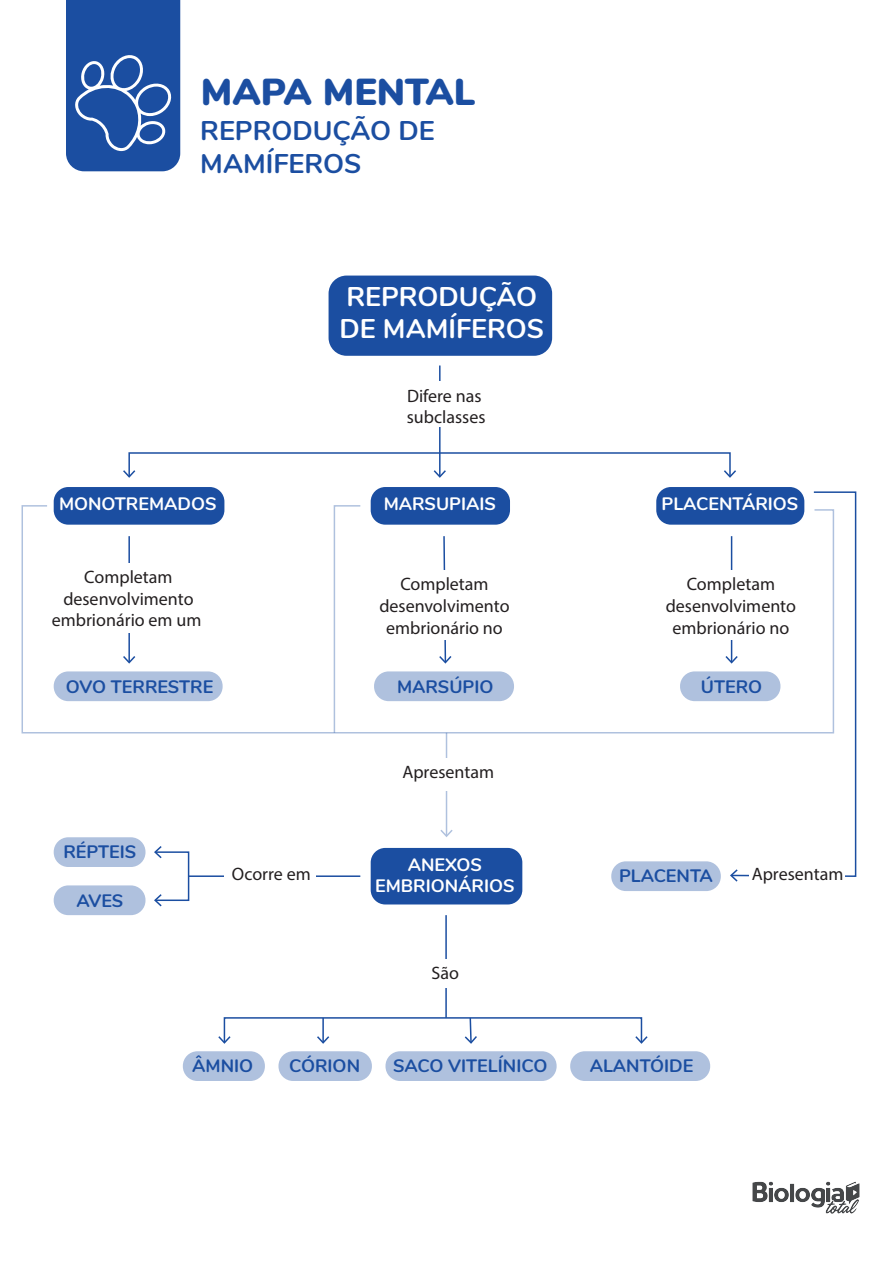
<style>
.page{position:relative;width:893px;height:1263px;background:#fff}
.page>*{position:absolute;margin:0;border:0;box-sizing:border-box;transform-origin:0 0}
.t1{font:900 37.5px "Nunito";color:#1b4ea1}
.t2{font:700 27px/32.4px "Nunito";color:#1b4ea1}
.t3{font:700 27px/32.4px "Nunito";color:#fff}
.t4{font:18px/21.6px "Myriad Pro";color:#231f20;text-align:center}
.t5{font:700 18px "Nunito";color:#1b4ea1}
.t6{font:700 18px/21.6px "Nunito";color:#fff;text-align:center}
</style>
<div class="page">
<svg style="left:730px;top:491px;width:127px;height:386px"></svg>
<svg style="left:730px;top:869px;width:8px;height:13px"></svg>
<svg style="left:66px;top:0;width:114px;height:171px;background:#2e5ca8"></svg>
<div style="left:329px;top:276px;width:223px;height:80px;background:#1b4ea1;border-radius:18px"></div>
<div style="left:54px;top:487px;width:170px;height:38px;background:#1b4ea1;border-radius:15px"></div>
<div style="left:371px;top:487px;width:139px;height:38px;background:#1b4ea1;border-radius:15px"></div>
<div style="left:656px;top:487px;width:148px;height:38px;background:#1b4ea1;border-radius:15px"></div>
<div style="left:371px;top:848px;width:151px;height:56px;background:#1b4ea1;border-radius:15px"></div>
<div style="left:183px;top:1051px;width:82px;height:30px;background:#afc1de;border-radius:15px"></div>
<div style="left:278px;top:1051px;width:94px;height:30px;background:#afc1de;border-radius:15px"></div>
<div style="left:385px;top:1051px;width:172px;height:30px;background:#afc1de;border-radius:15px"></div>
<div style="left:570px;top:1051px;width:140px;height:30px;background:#afc1de;border-radius:15px"></div>
<div style="left:54px;top:837px;width:91px;height:30px;background:#afc1de;border-radius:15px"></div>
<div style="left:54px;top:885px;width:91px;height:30px;background:#afc1de;border-radius:15px"></div>
<div style="left:128px;top:452px;width:603px;height:25px;border:2px solid #1b4ea1"></div>
<svg style="left:123px;top:470px;width:12px;height:8px"></svg>
<svg style="left:724px;top:470px;width:12px;height:8px"></svg>
<hr style="left:439px;top:365px;width:2px;height:111px;background:#1b4ea1">
<svg style="left:434px;top:470px;width:12px;height:8px"></svg>
<div style="left:611px;top:861px;width:110px;height:30px;background:#afc1de;border-radius:15px"></div>
<svg style="left:22px;top:505px;width:812px;height:228px"></svg>
<hr style="left:446px;top:733px;width:1px;height:103px;background:#1b4ea1">
<svg style="left:440px;top:830px;width:13px;height:7px"></svg>
<svg style="left:334px;top:505px;width:26px;height:228px"></svg>
<svg style="left:154px;top:846px;width:36px;height:60px"></svg>
<hr style="left:189px;top:875px;width:171px;height:2px;background:#1b4ea1">
<div style="left:224px;top:1017px;width:418px;height:26px;border:2px solid #1b4ea1"></div>
<svg style="left:218px;top:1036px;width:13px;height:8px"></svg>
<svg style="left:635px;top:1036px;width:13px;height:8px"></svg>
<hr style="left:322px;top:1018px;width:2px;height:24px;background:#1b4ea1">
<svg style="left:317px;top:1036px;width:12px;height:8px"></svg>
<svg style="left:465px;top:1017px;width:12px;height:27px"></svg>
<hr style="left:445px;top:915px;width:2px;height:103px;background:#1b4ea1">
<img style="left:752px;top:1181px;width:108px;height:33px">
<div style="left:426px;top:959px;width:41px;height:28px;background:#fff"></div>
<div style="left:750px;top:860px;width:95px;height:31px;background:#fff"></div>
<div style="left:393px;top:758px;width:107px;height:33px;background:#fff"></div>
<div style="left:224px;top:860px;width:92px;height:31px;background:#fff"></div>
<div style="left:65px;top:563px;width:128px;height:70px;background:#fff"></div>
<div style="left:381px;top:571px;width:128px;height:69px;background:#fff"></div>
<div style="left:667px;top:571px;width:129px;height:69px;background:#fff"></div>
<div style="left:391px;top:382px;width:99px;height:45px;background:#fff"></div>
<h1 class="t1" style="left:201px;top:65px;width:276px">MAPA MENTAL</h1>
<h2 class="t2" style="left:200px;top:113px;width:236px">REPRODUÇÃO DE<br>MAMÍFEROS</h2>
<h2 class="t3" style="left:339px;top:279px;width:206px">REPRODUÇÃO<br>DE MAMÍFEROS</h2>
<p class="t4" style="left:407px;top:385px;width:80px;text-align:left">Difere nas subclasses</p>
<p class="t6" style="left:59px;top:492px;width:159px">MONOTREMADOS</p>
<p class="t6" style="left:384px;top:492px;width:114px">MARSUPIAIS</p>
<p class="t6" style="left:661px;top:492px;width:138px">PLACENTÁRIOS</p>
<p class="t4" style="left:52px;top:566px;width:151px">Completam desenvolvimento embrionário em um</p>
<p class="t4" style="left:379px;top:573px;width:132px">Completam desenvolvimento embrionário no</p>
<p class="t4" style="left:666px;top:573px;width:132px">Completam desenvolvimento embrionário no</p>
<p class="t5" style="left:66px;top:673px;width:149px">OVO TERRESTRE</p>
<p class="t5" style="left:397px;top:673px;width:98px">MARSÚPIO</p>
<p class="t5" style="left:701px;top:673px;width:63px">ÚTERO</p>
<p class="t5" style="left:63px;top:839px;width:74px">RÉPTEIS</p>
<p class="t5" style="left:76px;top:887px;width:48px">AVES</p>
<p class="t4" style="left:232px;top:862px;width:80px">Ocorre em</p>
<p class="t4" style="left:402px;top:761px;width:93px">Apresentam</p>
<p class="t6" style="left:375px;top:853px;width:141px">ANEXOS<br>EMBRIONÁRIOS</p>
<p class="t4" style="left:431px;top:962px;width:29px">São</p>
<p class="t5" style="left:619px;top:863px;width:95px">PLACENTA</p>
<p class="t5" style="left:192px;top:1053px;width:63px">ÂMNIO</p>
<p class="t5" style="left:289px;top:1053px;width:73px">CÓRION</p>
<p class="t5" style="left:393px;top:1053px;width:156px">SACO VITELÍNICO</p>
<p class="t5" style="left:590px;top:1053px;width:105px">ALANTÓIDE</p>
<p class="t4" style="left:752px;top:862px;width:93px">Apresentam</p>
</div>
